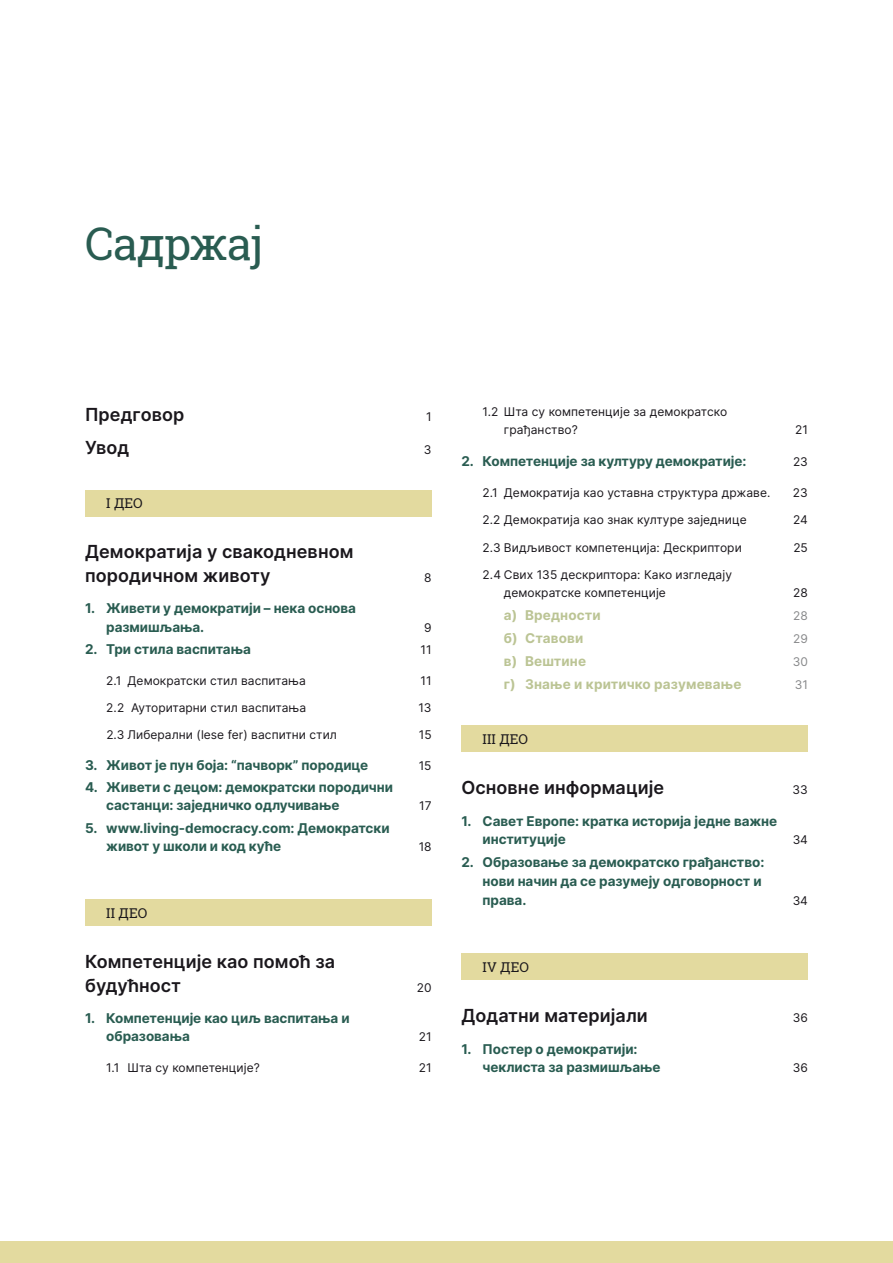
<style>
.page{position:relative;width:893px;height:1263px;background:#fff}
.page>*{position:absolute;margin:0;border:0;box-sizing:border-box;transform-origin:0 0}
.t1{font:45px "Roboto Slab";letter-spacing:-.025em;color:#295c51}
.t2{font:600 18px/24.3px "Inter";letter-spacing:.005em;color:#1a171c}
.t3{font:700 13.5px/18.3px "Inter";letter-spacing:-.005em;color:#295c51}
.t4{font:700 13.5px "Inter";letter-spacing:.01em;color:#bbc494}
.t5{font:13.5px "Roboto Slab";letter-spacing:.005em;color:#1a171c}
.t6{font:12px/18.8px "Inter";letter-spacing:.005em;color:#1a171c}
.t7{font:12px "Inter";letter-spacing:.005em;color:#87888a}
</style>
<div class="page">
<div style="left:0;top:1242px;width:893px;height:21px;background:#e3da9f"></div>
<div style="left:85px;top:490px;width:347px;height:26px;background:#e3da9f"></div>
<div style="left:85px;top:900px;width:347px;height:26px;background:#e3da9f"></div>
<div style="left:461px;top:725px;width:347px;height:27px;background:#e3da9f"></div>
<div style="left:461px;top:953px;width:347px;height:27px;background:#e3da9f"></div>
<h1 class="t1" style="left:85px;top:213px;width:179px">Садржај</h1>
<h2 class="t2" style="left:85px;top:402px;width:101px">Предговор</h2>
<p class="t6" style="left:426px;top:407px;width:7px">1</p>
<h2 class="t2" style="left:85px;top:435px;width:46px">Увод</h2>
<p class="t6" style="left:424px;top:440px;width:9px">3</p>
<p class="t5" style="left:106px;top:494px;width:38px">I ДЕО</p>
<h2 class="t2" style="left:85px;top:539px;width:270px">Демократија у свакодневном породичном животу</h2>
<p class="t3" style="left:106px;top:599px;width:251px;text-indent:-21px">1. Живети у демократији – нека основа размишљања.</p>
<p class="t6" style="left:424px;top:568px;width:9px">8</p>
<p class="t6" style="left:424px;top:618px;width:9px">9</p>
<p class="t3" style="left:85px;top:640px;width:167px">2. Три стила васпитања</p>
<p class="t6" style="left:420px;top:640px;width:13px">11</p>
<p class="t6" style="left:106px;top:671px;width:201px">2.1 Демократски стил васпитања</p>
<p class="t6" style="left:420px;top:671px;width:13px">11</p>
<p class="t6" style="left:106px;top:698px;width:201px">2.2 Ауторитарни стил васпитања</p>
<p class="t6" style="left:418px;top:698px;width:15px">13</p>
<p class="t6" style="left:106px;top:725px;width:232px">2.3 Либерални (lese fer) васпитни стил</p>
<p class="t6" style="left:419px;top:725px;width:14px">15</p>
<p class="t3" style="left:85px;top:755px;width:285px">3. Живот је пун боја: “пачворк” породице</p>
<p class="t6" style="left:419px;top:756px;width:14px">15</p>
<p class="t3" style="left:106px;top:778px;width:288px;text-indent:-21px">4. Живети с децом: демократски породични састанци: заједничко одлучивање</p>
<p class="t6" style="left:419px;top:796px;width:14px">17</p>
<p class="t3" style="left:106px;top:818px;width:285px;text-indent:-21px">5. www.living-democracy.com: Демократски живот у школи и код куће</p>
<p class="t5" style="left:106px;top:904px;width:42px">II ДЕО</p>
<h2 class="t2" style="left:85px;top:949px;width:252px">Компетенције као помоћ за будућност</h2>
<p class="t3" style="left:106px;top:1008px;width:245px;text-indent:-21px">1. Компетенције као циљ васпитања и образовања</p>
<p class="t6" style="left:419px;top:837px;width:14px">18</p>
<p class="t6" style="left:417px;top:978px;width:16px">20</p>
<p class="t6" style="left:419px;top:1027px;width:14px">21</p>
<p class="t6" style="left:106px;top:1058px;width:155px">1.1 Шта су компетенције?</p>
<p class="t6" style="left:419px;top:1058px;width:14px">21</p>
<p class="t6" style="left:504px;top:402px;width:225px;text-indent:-21px">1.2 Шта су компетенције за демократско грађанство?</p>
<p class="t6" style="left:795px;top:420px;width:14px">21</p>
<p class="t3" style="left:461px;top:451px;width:287px">2. Компетенције за културу демократије:</p>
<p class="t6" style="left:793px;top:452px;width:16px">23</p>
<p class="t6" style="left:483px;top:483px;width:289px">2.1 Демократија као уставна структура државе.</p>
<p class="t6" style="left:793px;top:483px;width:16px">23</p>
<p class="t6" style="left:483px;top:510px;width:266px">2.2 Демократија као знак културе заједнице</p>
<p class="t6" style="left:793px;top:510px;width:16px">24</p>
<p class="t6" style="left:483px;top:537px;width:261px">2.3 Видљивост компетенција: Дескриптори</p>
<p class="t6" style="left:793px;top:537px;width:16px">25</p>
<p class="t6" style="left:504px;top:565px;width:230px;text-indent:-21px">2.4 Свих 135 дескриптора: Како изгледају демократске компетенције</p>
<p class="t6" style="left:793px;top:583px;width:16px">28</p>
<p class="t4" style="left:504px;top:605px;width:98px">a) Вредности</p>
<p class="t7" style="left:793px;top:607px;width:16px">28</p>
<p class="t4" style="left:504px;top:628px;width:81px">б) Ставови</p>
<p class="t7" style="left:793px;top:630px;width:16px">29</p>
<p class="t4" style="left:504px;top:651px;width:84px">в) Вештине</p>
<p class="t7" style="left:793px;top:653px;width:17px">30</p>
<p class="t4" style="left:504px;top:674px;width:239px">г) Знање и критичко разумевање</p>
<p class="t7" style="left:795px;top:676px;width:15px">31</p>
<p class="t5" style="left:483px;top:730px;width:47px">III ДЕО</p>
<h2 class="t2" style="left:461px;top:775px;width:204px">Основне информације</h2>
<p class="t6" style="left:793px;top:780px;width:17px">33</p>
<p class="t3" style="left:483px;top:811px;width:296px;line-height:18.8px;text-indent:-21px">1. Савет Европе: кратка историја једне важне институције</p>
<p class="t6" style="left:793px;top:830px;width:17px">34</p>
<p class="t3" style="left:483px;top:852px;width:283px;line-height:18.8px;text-indent:-21px">2. Образовање за демократско грађанство: нови начин да се разумеју одговорност и права.</p>
<p class="t6" style="left:793px;top:890px;width:17px">34</p>
<p class="t5" style="left:483px;top:958px;width:48px">IV ДЕО</p>
<h2 class="t2" style="left:461px;top:1003px;width:188px">Додатни материјали</h2>
<p class="t6" style="left:793px;top:1008px;width:17px">36</p>
<p class="t3" style="left:483px;top:1039px;width:179px;line-height:18.8px;text-indent:-21px">1. Постер о демократији: чеклиста за размишљање</p>
<p class="t6" style="left:793px;top:1058px;width:17px">36</p>
</div>
